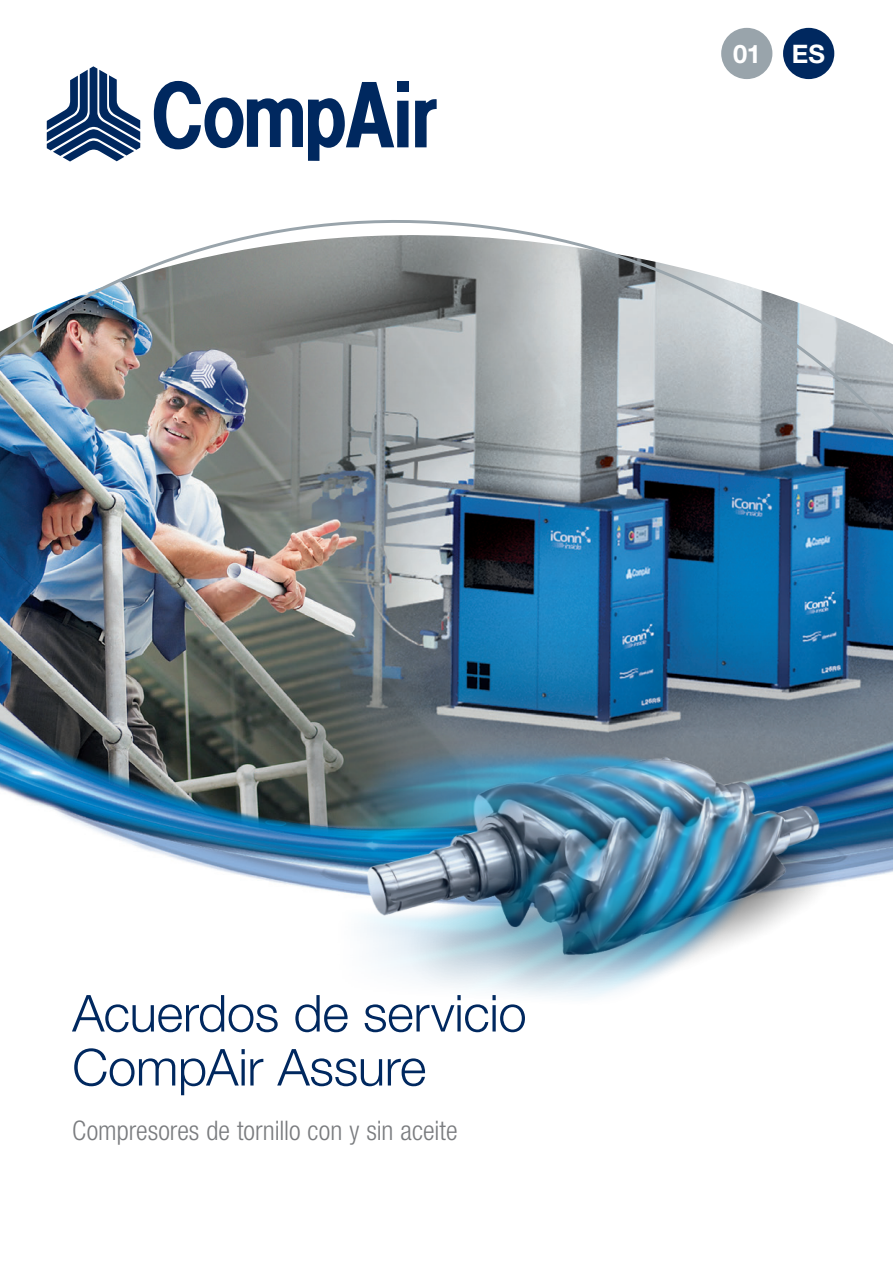
<style>
.page{position:relative;width:893px;height:1263px;background:#fff}
.page>*{position:absolute;margin:0;border:0;box-sizing:border-box;transform-origin:0 0}
.t1{font:300 51px/54px "Helvetica Neue LT Std";letter-spacing:-.01em;color:#00285f}
.t2{font:300 condensed 27px "Helvetica Neue LT Std";color:#7a7c7f}
.t3{font:700 25.5px "Helvetica Neue LT Std";color:#fff}
</style>
<div class="page">
<img style="left:0;top:461px;width:893px;height:241px">
<img style="left:0;top:220px;width:893px;height:241px">
<img style="left:0;top:702px;width:168px;height:154px">
<div style="left:721px;top:28px;width:51px;height:51px;background:#99a4ab;border-radius:50%"></div>
<div style="left:783px;top:28px;width:51px;height:51px;background:#00285f;border-radius:50%"></div>
<div style="left:397px;top:81px;width:11px;height:11px;background:#00285f"></div>
<svg style="left:415px;top:99px;width:22px;height:48px"></svg>
<div style="left:397px;top:101px;width:11px;height:46px;background:#00285f"></div>
<svg style="left:154px;top:81px;width:240px;height:80px"></svg>
<svg style="left:47px;top:66px;width:93px;height:96px"></svg>
<img style="left:168px;top:655px;width:725px;height:343px">
<svg style="left:745px;top:529px;width:75px;height:161px;background:#126ba7"></svg>
<p class="t3" style="left:733px;top:38px;width:93px">01 ES</p>
<h1 class="t1" style="left:72px;top:985px;width:456px">Acuerdos de servicio<br>CompAir Assure</h1>
<p class="t2" style="left:72px;top:1115px;width:387px">Compresores de tornillo con y sin aceite</p>
</div>
